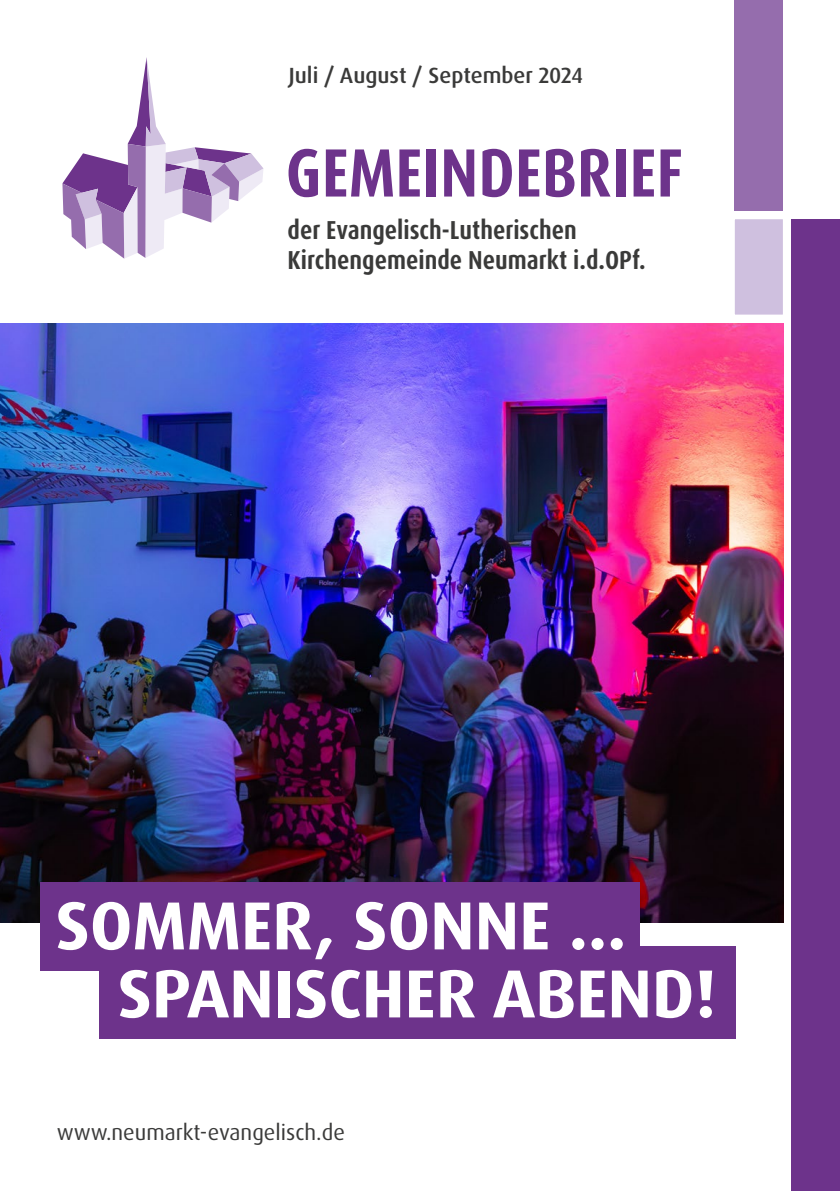
<style>
.page{position:relative;width:840px;height:1191px;background:#fff}
.page>*{position:absolute;margin:0;border:0;box-sizing:border-box;transform-origin:0 0}
.t1{font:700 68px/68px "Dax Pro";color:#fff}
.t2{font:700 condensed 26px/30.4px "Dax Pro";color:#3a3a39}
.t3{font:22px "Dax Pro";color:#3a3a39}
.t4{font:500 22px "Dax Pro";color:#3a3a39}
</style>
<div class="page">
<svg style="left:720px;top:206px;width:64px;height:122px"></svg>
<div style="left:734px;top:0;width:48px;height:210px;background:#956dad"></div>
<div style="left:791px;top:219px;width:48px;height:972px;background:#6d338b"></div>
<svg style="left:288px;top:149px;width:30px;height:48px"></svg>
<svg style="left:325px;top:149px;width:68px;height:47px"></svg>
<svg style="left:399px;top:149px;width:20px;height:47px"></svg>
<div style="left:426px;top:149px;width:9px;height:47px;background:#6d338b"></div>
<svg style="left:444px;top:149px;width:30px;height:47px"></svg>
<svg style="left:482px;top:149px;width:29px;height:48px"></svg>
<svg style="left:519px;top:149px;width:20px;height:47px"></svg>
<svg style="left:546px;top:149px;width:28px;height:48px"></svg>
<svg style="left:581px;top:149px;width:29px;height:47px"></svg>
<div style="left:615px;top:149px;width:10px;height:47px;background:#6d338b"></div>
<svg style="left:633px;top:149px;width:20px;height:47px"></svg>
<svg style="left:660px;top:149px;width:20px;height:47px"></svg>
<svg style="left:62px;top:57px;width:201px;height:202px"></svg>
<div style="left:99px;top:946px;width:636px;height:92px;background:#6d338b"></div>
<img style="left:0;top:324px;width:782px;height:598px">
<div style="left:40px;top:882px;width:599px;height:88px;background:#6d338b"></div>
<p class="t4" style="left:289px;top:61px;width:295px">Juli / August / September 2024</p>
<p class="t2" style="left:287px;top:215px;width:359px">der Evangelisch-Lutherischen<br>Kirchengemeinde Neumarkt i.d.OPf.</p>
<h1 class="t1" style="left:117px;top:892px;width:600px;text-indent:-62px">SOMMER, SONNE ...<br>SPANISCHER ABEND!</h1>
<p class="t3" style="left:57px;top:1118px;width:289px">www.neumarkt-evangelisch.de</p>
</div>
